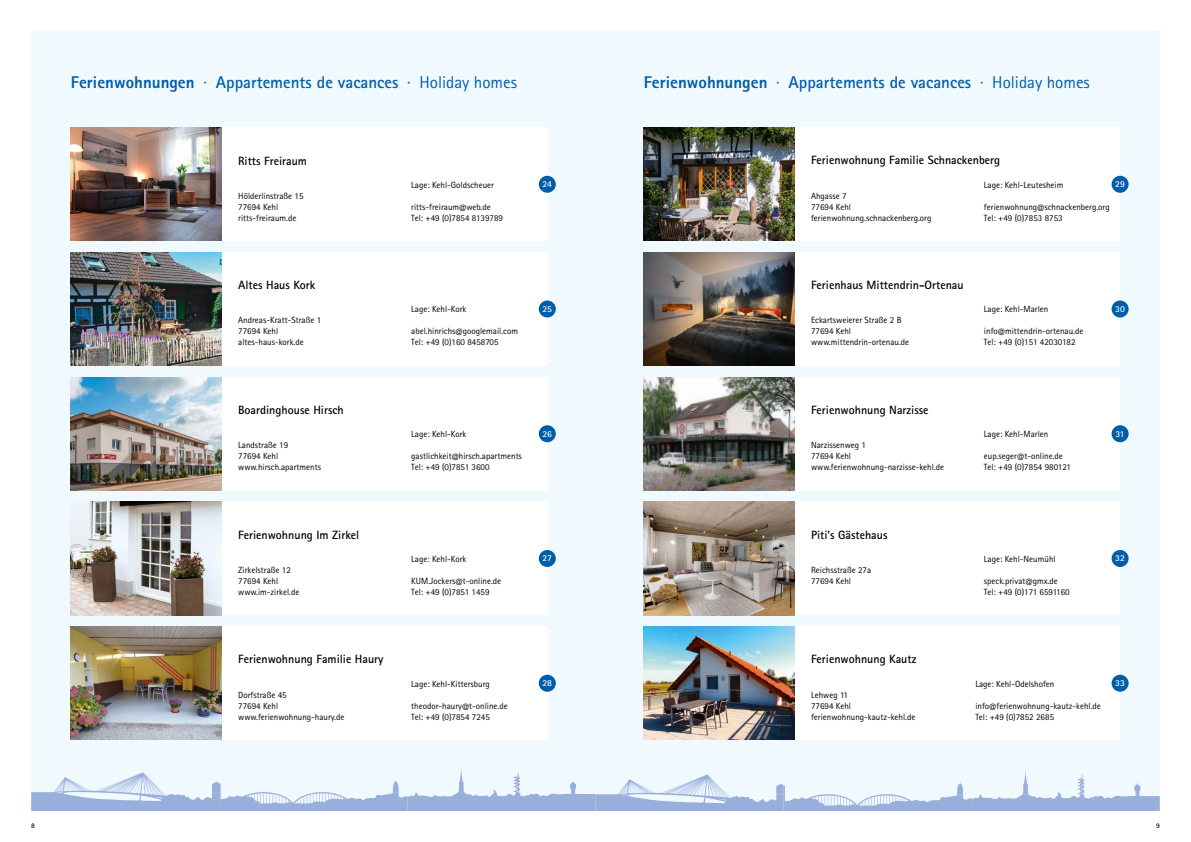
<style>
.page{position:relative;width:1191px;height:842px;background:#fff}
.page>*{position:absolute;margin:0;border:0;box-sizing:border-box;transform-origin:0 0}
.t1{font:700 17px "Rotis Sans Serif Std";color:#005da9}
.t2{font:700 12px "Rotis Sans Serif Std";color:#000}
.t3{font:9px/11px "Rotis Sans Serif Pro";color:#000}
.t4{font:700 9px "Rotis Sans Serif Std";color:#fff}
.t5{font:700 7px "Rotis Sans Serif Std";color:#000}
.s1{font-family:"Rotis Sans Serif Pro";font-weight:800}
.s2{font-family:"Rotis Sans Serif Pro";font-weight:400}
</style>
<div class="page">
<div style="left:595px;top:31px;width:564px;height:780px;background:#f0f9fe"></div>
<div style="left:31px;top:31px;width:564px;height:780px;background:#f0f9fe"></div>
<div style="left:71px;top:626px;width:476px;height:114px;background:#fff"></div>
<img style="left:71px;top:626px;width:150px;height:114px">
<div style="left:539px;top:675px;width:17px;height:17px;background:#005da9;border-radius:50%"></div>
<div style="left:643px;top:128px;width:477px;height:113px;background:#fff"></div>
<img style="left:643px;top:128px;width:151px;height:113px">
<div style="left:1111px;top:176px;width:17px;height:17px;background:#005da9;border-radius:50%"></div>
<div style="left:643px;top:252px;width:477px;height:114px;background:#fff"></div>
<img style="left:643px;top:252px;width:151px;height:114px">
<div style="left:1111px;top:300px;width:17px;height:17px;background:#005da9;border-radius:50%"></div>
<div style="left:643px;top:377px;width:477px;height:113px;background:#fff"></div>
<img style="left:643px;top:377px;width:151px;height:113px">
<div style="left:1111px;top:425px;width:17px;height:17px;background:#005da9;border-radius:50%"></div>
<svg style="left:31px;top:769px;width:1128px;height:42px"></svg>
<div style="left:71px;top:377px;width:476px;height:113px;background:#fff"></div>
<img style="left:71px;top:377px;width:150px;height:113px">
<div style="left:539px;top:425px;width:17px;height:17px;background:#005da9;border-radius:50%"></div>
<div style="left:71px;top:252px;width:476px;height:114px;background:#fff"></div>
<img style="left:71px;top:252px;width:150px;height:114px">
<div style="left:539px;top:300px;width:17px;height:17px;background:#005da9;border-radius:50%"></div>
<div style="left:71px;top:502px;width:476px;height:113px;background:#fff"></div>
<img style="left:71px;top:502px;width:150px;height:113px">
<div style="left:539px;top:550px;width:17px;height:17px;background:#005da9;border-radius:50%"></div>
<div style="left:643px;top:502px;width:477px;height:113px;background:#fff"></div>
<img style="left:643px;top:502px;width:151px;height:113px">
<div style="left:1111px;top:550px;width:17px;height:17px;background:#005da9;border-radius:50%"></div>
<div style="left:643px;top:626px;width:477px;height:114px;background:#fff"></div>
<img style="left:643px;top:626px;width:151px;height:114px">
<div style="left:1111px;top:675px;width:17px;height:17px;background:#005da9;border-radius:50%"></div>
<div style="left:71px;top:128px;width:476px;height:113px;background:#fff"></div>
<img style="left:71px;top:128px;width:150px;height:113px">
<div style="left:539px;top:176px;width:17px;height:17px;background:#005da9;border-radius:50%"></div>
<h1 class="t1" style="left:71px;top:72px;width:448px"><span class="s1">Ferienwohnungen</span> <span class="s2">·</span> Appartements de vacances <span class="s2">· Holiday homes</span></h1>
<h1 class="t1" style="left:643px;top:72px;width:448px"><span class="s1">Ferienwohnungen</span> <span class="s2">·</span> Appartements de vacances <span class="s2">· Holiday homes</span></h1>
<h2 class="t2" style="left:238px;top:153px;width:70px">Ritts Freiraum</h2>
<h2 class="t2" style="left:811px;top:153px;width:191px">Ferienwohnung Familie Schnackenberg</h2>
<p class="t3" style="left:238px;top:190px;width:67px">Hölderlinstraße 15<br>77694 Kehl ritts-freiraum.de</p>
<p class="t3" style="left:411px;top:179px;width:84px">Lage: Kehl-Goldscheuer</p>
<p class="t3" style="left:411px;top:201px;width:93px">ritts-freiraum@web.de<br>Tel: +49 (0)7854 8139789</p>
<p class="t4" style="left:542px;top:178px;width:11px">24</p>
<p class="t3" style="left:811px;top:190px;width:122px">Ahgasse 7<br>77694 Kehl ferienwohnung.schnackenberg.org</p>
<p class="t4" style="left:1115px;top:178px;width:11px">29</p>
<p class="t3" style="left:984px;top:179px;width:81px">Lage: Kehl-Leutesheim</p>
<p class="t3" style="left:984px;top:201px;width:127px">ferienwohnung@schnackenberg.org<br>Tel: +49 (0)7853 8753</p>
<h2 class="t2" style="left:238px;top:277px;width:79px">Altes Haus Kork</h2>
<h2 class="t2" style="left:811px;top:277px;width:154px">Ferienhaus Mittendrin-Ortenau</h2>
<p class="t3" style="left:238px;top:315px;width:84px">Andreas-Kratt-Straße 1<br>77694 Kehl altes-haus-kork.de</p>
<p class="t3" style="left:411px;top:304px;width:57px">Lage: Kehl-Kork</p>
<p class="t3" style="left:411px;top:326px;width:108px">abel.hinrichs@googlemail.com<br>Tel: +49 (0)160 8458705</p>
<p class="t4" style="left:542px;top:303px;width:11px">25</p>
<p class="t3" style="left:811px;top:315px;width:100px">Eckartsweierer Straße 2 B<br>77694 Kehl www.mittendrin-ortenau.de</p>
<p class="t3" style="left:984px;top:304px;width:66px">Lage: Kehl-Marlen</p>
<p class="t3" style="left:984px;top:326px;width:101px">info@mittendrin-ortenau.de<br>Tel: +49 (0)151 42030182</p>
<p class="t4" style="left:1115px;top:303px;width:11px">30</p>
<h2 class="t2" style="left:238px;top:402px;width:107px">Boardinghouse Hirsch</h2>
<h2 class="t2" style="left:811px;top:402px;width:119px">Ferienwohnung Narzisse</h2>
<p class="t3" style="left:238px;top:440px;width:84px">Landstraße 19<br>77694 Kehl www.hirsch.apartments</p>
<p class="t3" style="left:411px;top:429px;width:57px">Lage: Kehl-Kork</p>
<p class="t3" style="left:411px;top:451px;width:112px">gastlichkeit@hirsch.apartments<br>Tel: +49 (0)7851 3600</p>
<p class="t4" style="left:542px;top:428px;width:11px">26</p>
<p class="t3" style="left:811px;top:440px;width:134px">Narzissenweg 1<br>77694 Kehl www.ferienwohnung-narzisse-kehl.de</p>
<p class="t3" style="left:984px;top:429px;width:66px">Lage: Kehl-Marlen</p>
<p class="t3" style="left:984px;top:451px;width:88px">eup.seger@t-online.de<br>Tel: +49 (0)7854 980121</p>
<p class="t4" style="left:1115px;top:428px;width:11px">31</p>
<h2 class="t2" style="left:238px;top:527px;width:123px">Ferienwohnung Im Zirkel</h2>
<h2 class="t2" style="left:811px;top:527px;width:78px">Piti’s Gästehaus</h2>
<p class="t3" style="left:238px;top:564px;width:63px">Zirkelstraße 12<br>77694 Kehl www.im-zirkel.de</p>
<p class="t3" style="left:411px;top:553px;width:57px">Lage: Kehl-Kork</p>
<p class="t3" style="left:411px;top:575px;width:92px">KUM.Jockers@t-online.de<br>Tel: +49 (0)7851 1459</p>
<p class="t4" style="left:542px;top:552px;width:11px">27</p>
<p class="t3" style="left:811px;top:564px;width:62px">Reichsstraße 27a<br>77694 Kehl</p>
<p class="t3" style="left:984px;top:553px;width:73px">Lage: Kehl-Neumühl</p>
<p class="t3" style="left:984px;top:575px;width:87px">speck.privat@gmx.de<br>Tel: +49 (0)171 6591160</p>
<p class="t4" style="left:1115px;top:552px;width:11px">32</p>
<h2 class="t2" style="left:238px;top:652px;width:147px">Ferienwohnung Familie Haury</h2>
<h2 class="t2" style="left:811px;top:652px;width:107px">Ferienwohnung Kautz</h2>
<p class="t3" style="left:238px;top:689px;width:108px">Dorfstraße 45<br>77694 Kehl www.ferienwohnung-haury.de</p>
<p class="t3" style="left:411px;top:678px;width:80px">Lage: Kehl-Kittersburg</p>
<p class="t3" style="left:411px;top:700px;width:98px">theodor-haury@t-online.de<br>Tel: +49 (0)7854 7245</p>
<p class="t4" style="left:542px;top:677px;width:11px">28</p>
<p class="t3" style="left:811px;top:689px;width:106px">Lehweg 11<br>77694 Kehl ferienwohnung-kautz-kehl.de</p>
<p class="t3" style="left:975px;top:678px;width:80px">Lage: Kehl-Odelshofen</p>
<p class="t3" style="left:975px;top:700px;width:127px">info@ferienwohnung-kautz-kehl.de<br>Tel: +49 (0)7852 2685</p>
<p class="t4" style="left:1115px;top:677px;width:11px">33</p>
<p class="t5" style="left:31px;top:822px;width:5px">8</p>
<p class="t5" style="left:1156px;top:822px;width:5px">9</p>
</div>
